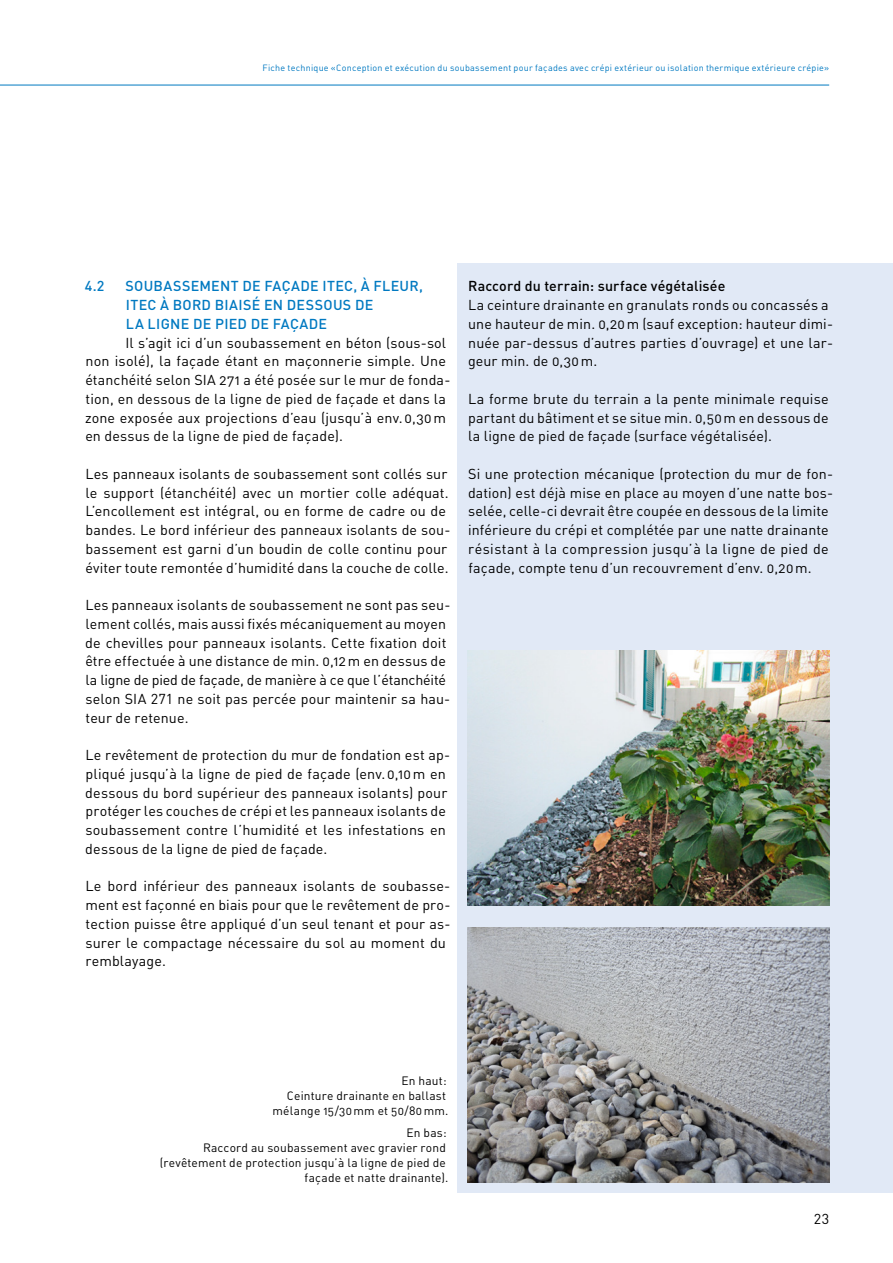
<style>
.page{position:relative;width:893px;height:1263px;background:#fff}
.page>*{position:absolute;margin:0;border:0;box-sizing:border-box;transform-origin:0 0}
.t1{font:14.25px/18.8px "DIN Regular Alternate";letter-spacing:.01em;color:#000}
.t2{font:500 14.25px/18.8px "DIN";letter-spacing:.02em;color:#0079c1}
.t3{font:14.25px "DIN Medium Alternate";letter-spacing:.01em;color:#000}
.t4{font:14.25px "DIN";color:#000}
.t5{font:12px/15px "DIN Regular Alternate";letter-spacing:.015em;color:#000;text-align:right}
.t6{font:9px "DIN Regular Alternate";letter-spacing:.025em;color:#0079c1}
.s1{font-family:"DIN"}
</style>
<div class="page">
<div style="left:457px;top:263px;width:436px;height:930px;background:#e1e9f6"></div>
<img style="left:468px;top:651px;width:361px;height:255px">
<img style="left:468px;top:927px;width:361px;height:255px">
<hr style="left:0;top:85px;width:829px;height:1px;background:#0079c1">
<p class="t6" style="left:263px;top:62px;width:568px">Fiche technique «Conception et exécution du soubassement pour façades avec crépi extérieur ou isolation thermique extérieure crépie»</p>
<p class="t2" style="left:85px;top:276px;width:21px">4.2</p>
<p class="t2" style="left:125px;top:276px;width:299px">SOUBASSEMENT DE FAÇADE ITEC, À FLEUR,<br>ITEC À BORD BIAISÉ EN DESSOUS DE<br>LA LIGNE DE PIED DE FAÇADE</p>
<p class="t1" style="left:85px;top:333px;width:367px;text-indent:40px">Il s’agit ici d’un soubassement en béton (sous-sol non isolé), la façade étant en maçonnerie simple. Une étanchéité selon SIA 271 a été posée sur le mur de fonda&shy;tion, en dessous de la ligne de pied de façade et dans la zone exposée aux projections d’eau (jusqu’à env.0,30m en dessus de la ligne de pied de façade).</p>
<p class="t1" style="left:85px;top:464px;width:367px">Les panneaux isolants de soubassement sont collés sur le support (étanchéité) avec un mortier colle adéquat.<br>L’encollement est intégral, ou en forme de cadre ou de bandes. Le bord inférieur des panneaux isolants de sou&shy;bassement est garni d’un boudin de colle continu pour éviter toute remontée d’humidité dans la couche de colle.</p>
<p class="t1" style="left:85px;top:595px;width:367px">Les panneaux isolants de soubassement ne sont pas seu&shy;lement collés, mais aussi fixés mécaniquement au moyen de chevilles pour panneaux isolants. Cette fixation doit être effectuée à une distance de min. 0,12m en dessus de la ligne de pied de façade, de manière à ce que l’étanchéité selon SIA <span class="s1">271</span> ne soit pas percée pour maintenir sa hau&shy;teur de retenue.</p>
<p class="t1" style="left:85px;top:745px;width:367px">Le revêtement de protection du mur de fondation est ap&shy;pliqué jusqu’à la ligne de pied de façade (env.0,10m en dessous du bord supérieur des panneaux isolants) pour protéger les couches de crépi et les panneaux isolants de soubassement contre l’humidité et les infestations en dessous de la ligne de pied de façade.</p>
<p class="t1" style="left:85px;top:877px;width:367px">Le bord inférieur des panneaux isolants de soubasse&shy;ment est façonné en biais pour que le revêtement de pro&shy;tection puisse être appliqué d’un seul tenant et pour as&shy;surer le compactage nécessaire du sol au moment du remblayage.</p>
<p class="t3" style="left:468px;top:277px;width:259px">Raccord du terrain: surface végétalisée</p>
<p class="t1" style="left:468px;top:295px;width:367px">La ceinture drainante en granulats ronds ou concassés a une hauteur de min. 0,20m (sauf exception: hauteur dimi&shy;nuée par-dessus d’autres parties d’ouvrage) et une lar&shy;geur min. de 0,30m.</p>
<p class="t1" style="left:468px;top:389px;width:362px;text-align:justify">La forme brute du terrain a la pente minimale requise partant du bâtiment et se situe min. 0,50m en dessous de la ligne de pied de façade (surface végétalisée).</p>
<p class="t1" style="left:468px;top:464px;width:367px">Si une protection mécanique (protection du mur de fon&shy;dation) est déjà mise en place au moyen d’une natte bos&shy;selée, celle-ci devrait être coupée en dessous de la limite inférieure du crépi et complétée par une natte drainante résistant à la compression jusqu’à la ligne de pied de façade, compte tenu d’un recouvrement d’env. 0,20m.</p>
<p class="t5" style="left:273px;top:1072px;width:177px">En haut:<br>Ceinture drainante en ballast mélange 15/30mm et 50/80mm.</p>
<p class="t5" style="left:160px;top:1125px;width:290px">En bas:<br>Raccord au soubassement avec gravier rond (revêtement de protection jusqu’à la ligne de pied de façade et natte drainante).</p>
<p class="t4" style="left:814px;top:1209px;width:17px">23</p>
</div>
